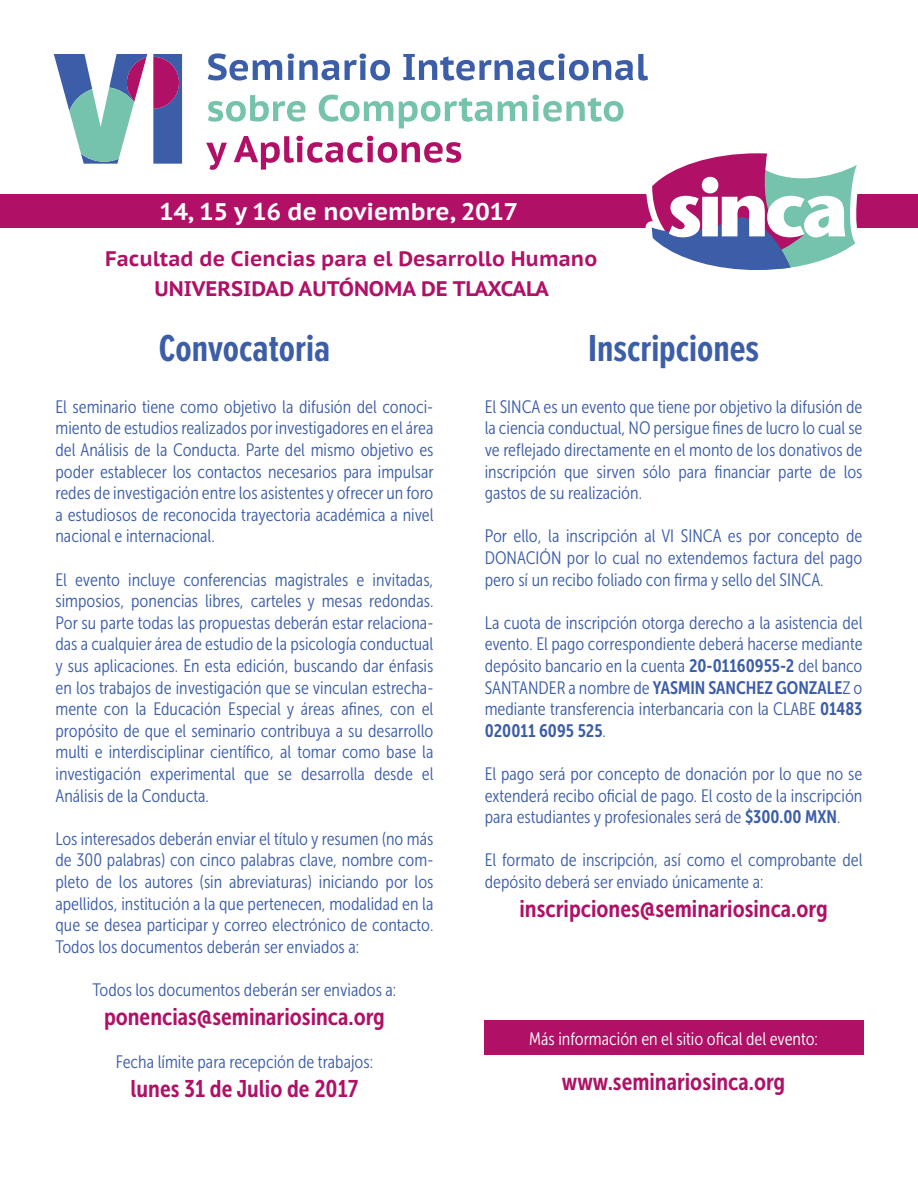
<style>
.page{position:relative;width:918px;height:1188px;background:#fff}
.page>*{position:absolute;margin:0;border:0;box-sizing:border-box;transform-origin:0 0}
.t1{font:700 39px "Proxima Nova Ex Cn";color:#3c5da8}
.t2{font:24px "Museo Sans Cond 700";color:#b01065}
.t3{font:700 24px "PT Sans Caption";color:#fff}
.t4{font:700 21px/30px "PT Sans Caption";color:#b01065;text-align:center}
.t5{font:18px/21.6px "Museo Sans Cond 300";color:#3c5da8;text-align:justify}
.t6{font:18px "Museo Sans Cond 300";color:#fff}
.t7{font:18px "Museo Sans Cond 700";color:#3c5da8}
.s1{font-family:"Museo Sans Cond 700"}
.s2{font-family:"Museo Sans Cond 300"}
</style>
<div class="page">
<div style="left:0;top:195px;width:918px;height:33px;background:#b01065"></div>
<div style="left:485px;top:1020px;width:379px;height:35px;background:#b01065"></div>
<svg style="left:645px;top:153px;width:219px;height:117px"></svg>
<svg style="left:208px;top:53px;width:182px;height:28px"></svg>
<svg style="left:403px;top:53px;width:245px;height:28px"></svg>
<svg style="left:208px;top:95px;width:98px;height:27px"></svg>
<svg style="left:319px;top:95px;width:74px;height:27px"></svg>
<svg style="left:399px;top:95px;width:225px;height:33px"></svg>
<svg style="left:206px;top:143px;width:21px;height:27px"></svg>
<svg style="left:234px;top:136px;width:227px;height:34px"></svg>
<svg style="left:54px;top:54px;width:93px;height:110px"></svg>
<svg style="left:153px;top:54px;width:29px;height:110px"></svg>
<h2 class="t3" style="left:160px;top:196px;width:360px">14, 15 y 16 de noviembre, 2017</h2>
<p class="t4" style="left:105px;top:244px;width:494px">Facultad de Ciencias para el Desarrollo Humano<br>UNIVERSIDAD AUTÓNOMA DE TLAXCALA</p>
<h1 class="t1" style="left:159px;top:327px;width:173px">Convocatoria</h1>
<p class="t5" style="left:55px;top:396px;width:380px">El seminario tiene como objetivo la difusión del conoci&shy;miento de estudios realizados por investigadores en el área del Análisis de la Conducta. Parte del mismo objetivo es poder establecer los contactos necesarios para impulsar redes de investigación entre los asistentes y ofrecer un foro a estudiosos de reconocida trayectoria académica a nivel nacional e internacional.</p>
<p class="t5" style="left:55px;top:569px;width:380px">El evento incluye conferencias magistrales e invitadas, simposios, ponencias libres, carteles y mesas redondas.<br>Por su parte todas las propuestas deberán estar relaciona&shy;das a cualquier área de estudio de la psicología conductual y sus aplicaciones. En esta edición, buscando dar énfasis en los trabajos de investigación que se vinculan estrecha&shy;mente con la Educación Especial y áreas afines, con el propósito de que el seminario contribuya a su desarrollo multi e interdisciplinar científico, al tomar como base la investigación experimental que se desarrolla desde el Análisis de la Conducta.</p>
<p class="t5" style="left:55px;top:828px;width:380px">Los interesados deberán enviar el título y resumen (no más de 300 palabras) con cinco palabras clave, nombre com&shy;pleto de los autores (sin abreviaturas) iniciando por los apellidos, institución a la que pertenecen, modalidad en la que se desea participar y correo electrónico de contacto.<br>Todos los documentos deberán ser enviados a:</p>
<p class="t5" style="left:93px;top:979px;width:305px">Todos los documentos deberán ser enviados a:</p>
<h2 class="t2" style="left:104px;top:1003px;width:282px">ponencias@seminariosinca.org</h2>
<p class="t5" style="left:116px;top:1051px;width:259px">Fecha límite para recepción de trabajos:</p>
<h2 class="t2" style="left:131px;top:1075px;width:229px">lunes 31 de Julio de 2017</h2>
<h1 class="t1" style="left:588px;top:327px;width:172px">Inscripciones</h1>
<p class="t5" style="left:485px;top:396px;width:379px">El SINCA es un evento que tiene por objetivo la difusión de la ciencia conductual, NO persigue fines de lucro lo cual se ve reflejado directamente en el monto de los donativos de inscripción que sirven sólo para financiar parte de los gastos de su realización.</p>
<p class="t5" style="left:485px;top:526px;width:379px">Por ello, la inscripción al VI SINCA es por concepto de DONACIÓN por lo cual no extendemos factura del pago pero sí un recibo foliado con firma y sello del SINCA.</p>
<p class="t5" style="left:485px;top:612px;width:379px">La cuota de inscripción otorga derecho a la asistencia del evento. El pago correspondiente deberá hacerse mediante depósito bancario en la cuenta <span class="s1">20-01160955-2</span> del banco SANTANDER a nombre de <span class="s1">YASMIN SANCHEZ GONZALE</span>Z o mediante transferencia interbancaria con la CLABE <span class="s1">01483</span></p>
<p class="t7" style="left:485px;top:721px;width:123px">020011 6095 525<span class="s2">.</span></p>
<p class="t5" style="left:485px;top:763px;width:379px">El pago será por concepto de donación por lo que no se extenderá recibo oficial de pago. El costo de la inscripción para estudiantes y profesionales será de <span class="s1">$300.00 MXN</span>.</p>
<p class="t5" style="left:485px;top:850px;width:379px">El formato de inscripción, así como el comprobante del depósito deberá ser enviado únicamente a:</p>
<h2 class="t2" style="left:519px;top:895px;width:310px">inscripciones@seminariosinca.org</h2>
<p class="t6" style="left:529px;top:1029px;width:290px">Más información en el sitio ofical del evento:</p>
<h2 class="t2" style="left:562px;top:1068px;width:225px">www.seminariosinca.org</h2>
</div>
